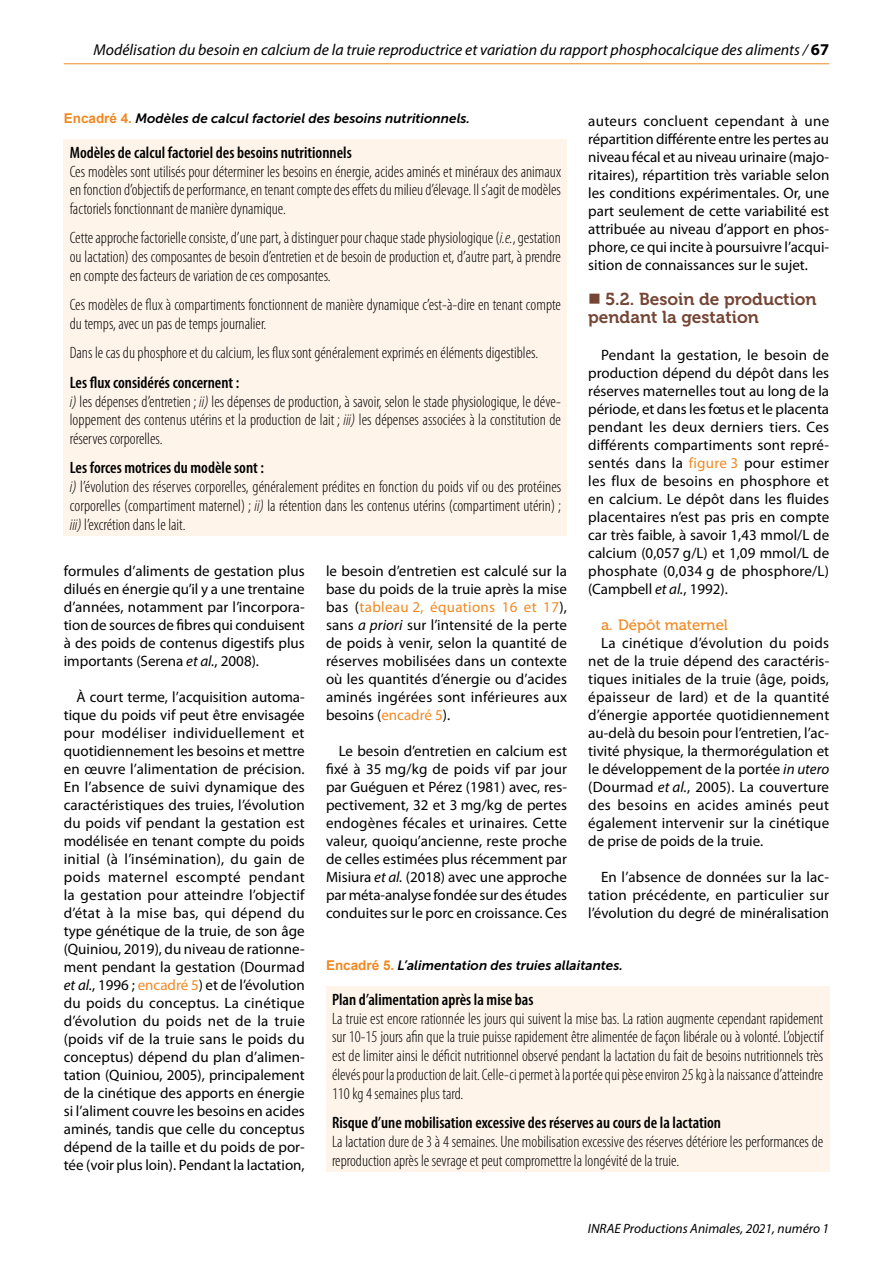
<style>
.page{position:relative;width:893px;height:1263px;background:#fff}
.page>*{position:absolute;margin:0;border:0;box-sizing:border-box;transform-origin:0 0}
.t1{font:17.25px/18px "Museo 700";color:#754636}
.t2{font:300 condensed 16.5px/18.8px "Myriad Pro";color:#000}
.t3{font:600 condensed 16.5px "Myriad Pro";color:#000}
.t4{font:italic 15.75px "Myriad Pro";color:#000}
.t5{font:15px/18px "Myriad Pro";color:#000;text-align:justify}
.t6{font:15px "Museo 500";color:#f18922}
.t7{font:italic 13.5px "Museo Sans 700";color:#000}
.t8{font:italic 13.5px "Myriad Pro";color:#000}
.s1{font-weight:700;font-style:normal;font-size:16.5px}
.s2{font-family:"Arial";font-weight:700;font-style:normal;color:#f18922}
.s3{font-style:italic}
.s4{font-weight:600}
.s5{color:#f18922}
</style>
<div class="page">
<hr style="left:64px;top:63px;width:765px;height:1px;background:#f18922">
<div style="left:64px;top:139px;width:503px;height:397px;background:#fef4ea"></div>
<div style="left:326px;top:986px;width:503px;height:185px;background:#fef4ea"></div>
<p class="t4" style="left:94px;top:40px;width:737px">Modélisation du besoin en calcium de la truie reproductrice et variation du rapport phosphocalcique des aliments / <span class="s1">67</span></p>
<p class="t7" style="left:64px;top:111px;width:408px"><span class="s2">Encadré 4.</span> Modèles de calcul factoriel des besoins nutritionnels.</p>
<p class="t3" style="left:70px;top:143px;width:283px">Modèles de calcul factoriel des besoins nutritionnels</p>
<p class="t2" style="left:70px;top:162px;width:493px;text-align:justify">Ces modèles sont utilisés pour déterminer les besoins en énergie, acides aminés et minéraux des animaux en fonction d’objectifs de performance, en tenant compte des effets du milieu d’élevage. Il s’agit de modèles factoriels fonctionnant de manière dynamique.</p>
<p class="t2" style="left:70px;top:229px;width:493px;text-align:justify">Cette approche factorielle consiste, d’une part, à distinguer pour chaque stade physiologique (<span class="s3">i.e.</span>, gestation ou lactation) des composantes de besoin d’entretien et de besoin de production et, d’autre part, à prendre en compte des facteurs de variation de ces composantes.</p>
<p class="t2" style="left:70px;top:295px;width:493px">Ces modèles de flux à compartiments fonctionnent de manière dynamique c’est-à-dire en tenant compte du temps, avec un pas de temps journalier.</p>
<p class="t2" style="left:70px;top:344px;width:470px">Dans le cas du phosphore et du calcium, les flux sont généralement exprimés en éléments digestibles.</p>
<p class="t2" style="left:70px;top:373px;width:493px"><span class="s4">Les flux considérés concernent :<br></span><span class="s3">i)</span> les dépenses d’entretien; <span class="s3">ii)</span> les dépenses de production, à savoir, selon le stade physiologique, le déve&shy;loppement des contenus utérins et la production de lait ; <span class="s3">iii)</span> les dépenses associées à la constitution de réserves corporelles.</p>
<p class="t2" style="left:70px;top:459px;width:493px"><span class="s4">Les forces motrices du modèle sont :<br></span><span class="s3">i)</span> l’évolution des réserves corporelles, généralement prédites en fonction du poids vif ou des protéines corporelles (compartiment maternel) ; <span class="s3">ii)</span> la rétention dans les contenus utérins (compartiment utérin) ; <span class="s3">iii)</span> l’excrétion dans le lait.</p>
<p class="t5" style="left:588px;top:112px;width:243px">auteurs concluent cependant à une répartition différente entre les pertes au niveau fécal et au niveau urinaire (majo&shy;ritaires), répartition très variable selon les conditions expérimentales. Or, une part seulement de cette variabilité est attribuée au niveau d’apport en phos&shy;phore, ce qui incite à poursuivre l’acqui&shy;sition de connaissances sur le sujet.</p>
<p class="t1" style="left:588px;top:290px;width:230px;text-indent:17px">5.2. Besoin de production pendant la gestation</p>
<p class="t5" style="left:588px;top:346px;width:243px;text-indent:13px">Pendant la gestation, le besoin de production dépend du dépôt dans les réserves maternelles tout au long de la période, et dans les fœtus et le placenta pendant les deux derniers tiers. Ces différents compartiments sont repré&shy;sentés dans la <span class="s5">figure 3</span> pour estimer les flux de besoins en phosphore et en calcium. Le dépôt dans les fluides placentaires n’est pas pris en compte car très faible, à savoir 1,43 mmol/L de calcium (0,057 g/L) et 1,09 mmol/L de phosphate (0,034 g de phosphore/L) (Campbell <span class="s3">et al.</span>, 1992).</p>
<p class="t6" style="left:601px;top:617px;width:128px">a. Dépôt maternel</p>
<p class="t5" style="left:588px;top:634px;width:243px;text-indent:13px">La cinétique d’évolution du poids net de la truie dépend des caractéris&shy;tiques initiales de la truie (âge, poids, épaisseur de lard) et de la quantité d’énergie apportée quotidiennement au-delà du besoin pour l’entretien, l’ac&shy;tivité physique, la thermorégulation et le développement de la portée <span class="s3">in utero </span>(Dourmad <span class="s3">et al.</span>, 2005). La couverture des besoins en acides aminés peut également intervenir sur la cinétique de prise de poids de la truie.</p>
<p class="t5" style="left:588px;top:868px;width:243px;text-indent:13px">En l’absence de données sur la lac&shy;tation précédente, en particulier sur l’évolution du degré de minéralisation</p>
<p class="t5" style="left:64px;top:562px;width:243px">formules d’aliments de gestation plus dilués en énergie qu’il y a une trentaine d’années, notamment par l’incorpora&shy;tion de sources de fibres qui conduisent à des poids de contenus digestifs plus importants (Serena <span class="s3">et al.</span>, 2008).</p>
<p class="t5" style="left:64px;top:688px;width:243px;text-indent:13px">À court terme, l’acquisition automa&shy;tique du poids vif peut être envisagée pour modéliser individuellement et quotidiennement les besoins et mettre en œuvre l’alimentation de précision.<br>En l’absence de suivi dynamique des caractéristiques des truies, l’évolution du poids vif pendant la gestation est modélisée en tenant compte du poids initial (à l’insémination), du gain de poids maternel escompté pendant la gestation pour atteindre l’objectif d’état à la mise bas, qui dépend du type génétique de la truie, de son âge (Quiniou, 2019), du niveau de rationne&shy;ment pendant la gestation (Dourmad <span class="s3">et al.</span>, 1996 ; <span class="s5">encadré 5</span>) et de l’évolution du poids du conceptus. La cinétique d’évolution du poids net de la truie (poids vif de la truie sans le poids du conceptus) dépend du plan d’alimen&shy;tation (Quiniou, 2005), principalement de la cinétique des apports en énergie si l’aliment couvre les besoins en acides aminés, tandis que celle du conceptus dépend de la taille et du poids de por&shy;tée (voir plus loin). Pendant la lactation,</p>
<p class="t5" style="left:326px;top:562px;width:243px">le besoin d’entretien est calculé sur la base du poids de la truie après la mise bas (<span class="s5">tableau 2, équations 16 et 17</span>), sans <span class="s3">a priori</span> sur l’intensité de la perte de poids à venir, selon la quantité de réserves mobilisées dans un contexte où les quantités d’énergie ou d’acides aminés ingérées sont inférieures aux besoins (<span class="s5">encadré 5</span>).</p>
<p class="t5" style="left:326px;top:742px;width:243px;text-indent:13px">Le besoin d’entretien en calcium est fixé à 35 mg/kg de poids vif par jour par Guéguen et Pérez (1981) avec, res&shy;pectivement, 32 et 3 mg/kg de pertes endogènes fécales et urinaires. Cette valeur, quoiqu’ancienne, reste proche de celles estimées plus récemment par Misiura <span class="s3">et al.</span> (2018) avec une approche par méta-analyse fondée sur des études conduites sur le porc en croissance. Ces</p>
<p class="t7" style="left:326px;top:958px;width:299px"><span class="s2">Encadré 5.</span> L’alimentation des truies allaitantes.</p>
<p class="t3" style="left:332px;top:990px;width:203px">Plan d’alimentation après la mise bas</p>
<p class="t2" style="left:332px;top:1009px;width:493px;text-align:justify">La truie est encore rationnée les jours qui suivent la mise bas. La ration augmente cependant rapidement sur 10-15 jours afin que la truie puisse rapidement être alimentée de façon libérale ou à volonté. L’objectif est de limiter ainsi le déficit nutritionnel observé pendant la lactation du fait de besoins nutritionnels très élevés pour la production de lait. Celle-ci permet à la portée qui pèse environ 25 kg à la naissance d’atteindre 110 kg 4 semaines plus tard.</p>
<p class="t3" style="left:332px;top:1113px;width:391px">Risque d’une mobilisation excessive des réserves au cours de la lactation</p>
<p class="t2" style="left:332px;top:1132px;width:493px">La lactation dure de 3 à 4 semaines. Une mobilisation excessive des réserves détériore les performances de reproduction après le sevrage et peut compromettre la longévité de la truie.</p>
<p class="t8" style="left:588px;top:1220px;width:243px">INRAE Productions Animales, 2021, numéro 1</p>
</div>
